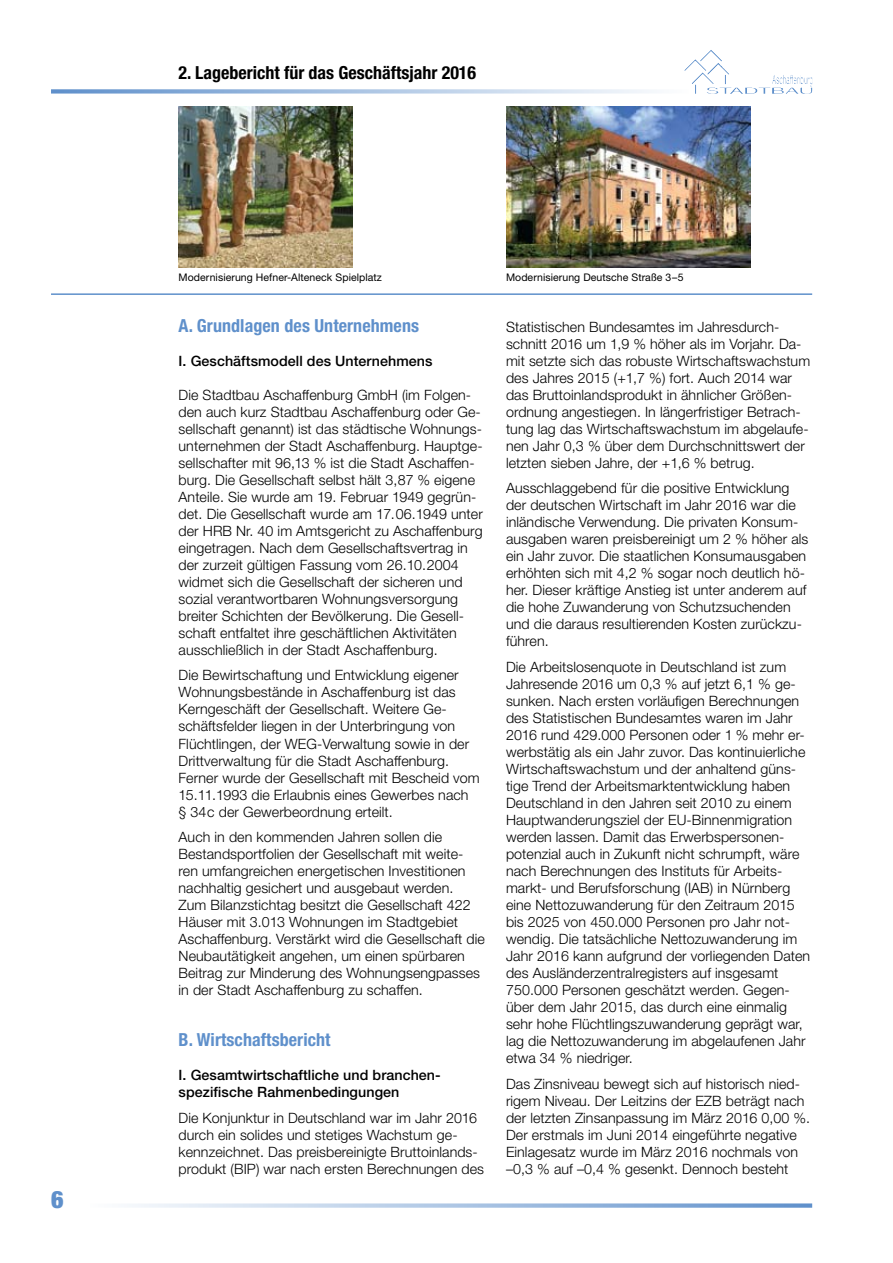
<style>
.page{position:relative;width:893px;height:1263px;background:#fff}
.page>*{position:absolute;margin:0;border:0;box-sizing:border-box;transform-origin:0 0}
.t1{font:900 condensed 24px "Helvetica Neue";color:#5f90cb}
.t2{font:700 condensed 18px "Helvetica Neue";letter-spacing:.005em;color:#5f90cb}
.t3{font:700 condensed 18px "Helvetica Neue";color:#000}
.t4{font:300 14.25px/17px "Helvetica Neue";letter-spacing:.005em;color:#000}
.t5{font:500 14.25px/17px "Helvetica Neue";letter-spacing:.005em;color:#000}
.t6{font:10.5px "Helvetica Neue";letter-spacing:.005em;color:#000}
</style>
<div class="page">
<svg style="left:51px;top:89px;width:603px;height:5px;background:#b6cce6"></svg>
<svg style="left:129px;top:1203px;width:683px;height:5px;background:#b6cce7"></svg>
<hr style="left:51px;top:293px;width:761px;height:2px;background:#5f90cb">
<img style="left:685px;top:50px;width:44px;height:34px">
<img style="left:179px;top:106px;width:174px;height:162px">
<img style="left:506px;top:106px;width:244px;height:162px">
<h1 class="t1" style="left:51px;top:1184px;width:14px">6</h1>
<p class="t3" style="left:179px;top:62px;width:299px">2. Lagebericht für das Geschäftsjahr 2016</p>
<p class="t6" style="left:179px;top:271px;width:205px">Modernisierung Hefner-Alteneck Spielplatz</p>
<p class="t6" style="left:506px;top:271px;width:179px">Modernisierung Deutsche Straße 3–5</p>
<p class="t2" style="left:179px;top:314px;width:242px">A. Grundlagen des Unternehmens</p>
<p class="t5" style="left:179px;top:352px;width:255px">I. Geschäftsmodell des Unternehmens</p>
<p class="t4" style="left:179px;top:386px;width:306px">Die Stadtbau Aschaffenburg GmbH (im Folgen&shy;den auch kurz Stadtbau Aschaffenburg oder Ge&shy;sellschaft genannt) ist das städtische Wohnungs&shy;unternehmen der Stadt Aschaffenburg. Hauptge&shy;sellschafter mit 96,13 % ist die Stadt Aschaffen&shy;burg. Die Gesellschaft selbst hält 3,87 % eigene Anteile. Sie wurde am 19. Februar 1949 gegrün&shy;det. Die Gesellschaft wurde am 17.06.1949 unter der HRB Nr. 40 im Amtsgericht zu Aschaffenburg eingetragen. Nach dem Gesellschaftsvertrag in der zurzeit gültigen Fassung vom 26.10.2004 widmet sich die Gesellschaft der sicheren und sozial verantwortbaren Wohnungsversorgung breiter Schichten der Bevölkerung. Die Gesell&shy;schaft entfaltet ihre geschäftlichen Aktivitäten ausschließlich in der Stadt Aschaffenburg.</p>
<p class="t4" style="left:179px;top:666px;width:303px">Die Bewirtschaftung und Entwicklung eigener Wohnungsbestände in Aschaffenburg ist das Kerngeschäft der Gesellschaft. Weitere Ge&shy;schäftsfelder liegen in der Unterbringung von Flüchtlingen, der WEG-Verwaltung sowie in der Drittverwaltung für die Stadt Aschaffenburg.<br>Ferner wurde der Gesellschaft mit Bescheid vom 15.11.1993 die Erlaubnis eines Gewerbes nach § 34c der Gewerbeordnung erteilt.</p>
<p class="t4" style="left:179px;top:828px;width:308px">Auch in den kommenden Jahren sollen die Bestandsportfolien der Gesellschaft mit weite&shy;ren umfangreichen energetischen Investitionen nachhaltig gesichert und ausgebaut werden.<br>Zum Bilanzstichtag besitzt die Gesellschaft 422<br>Häuser mit 3.013 Wohnungen im Stadtgebiet Aschaffenburg. Verstärkt wird die Gesellschaft die Neubautätigkeit angehen, um einen spürbaren Beitrag zur Minderung des Wohnungsengpasses in der Stadt Aschaffenburg zu schaffen.</p>
<p class="t2" style="left:179px;top:1029px;width:154px">B. Wirtschaftsbericht</p>
<p class="t5" style="left:179px;top:1066px;width:264px">I. Gesamtwirtschaftliche und branchen&shy;spezifische Rahmenbedingungen</p>
<p class="t4" style="left:179px;top:1109px;width:307px">Die Konjunktur in Deutschland war im Jahr 2016 durch ein solides und stetiges Wachstum ge&shy;kennzeichnet. Das preisbereinigte Bruttoinlands&shy;produkt (BIP) war nach ersten Berechnungen des</p>
<p class="t4" style="left:506px;top:318px;width:306px">Statistischen Bundesamtes im Jahresdurch&shy;schnitt 2016 um 1,9 % höher als im Vorjahr. Da&shy;mit setzte sich das robuste Wirtschaftswachstum des Jahres 2015 (+1,7 %) fort. Auch 2014 war das Bruttoinlandsprodukt in ähnlicher Größen&shy;ordnung angestiegen. In längerfristiger Betrach&shy;tung lag das Wirtschaftswachstum im abgelaufe&shy;nen Jahr 0,3 % über dem Durchschnittswert der letzten sieben Jahre, der +1,6 % betrug.</p>
<p class="t4" style="left:506px;top:479px;width:304px">Ausschlaggebend für die positive Entwicklung der deutschen Wirtschaft im Jahr 2016 war die inländische Verwendung. Die privaten Konsum&shy;ausgaben waren preisbereinigt um 2 % höher als ein Jahr zuvor. Die staatlichen Konsumausgaben erhöhten sich mit 4,2 % sogar noch deutlich hö&shy;her. Dieser kräftige Anstieg ist unter anderem auf die hohe Zuwanderung von Schutzsuchenden und die daraus resultierenden Kosten zurückzu&shy;führen.</p>
<p class="t4" style="left:506px;top:658px;width:306px">Die Arbeitslosenquote in Deutschland ist zum Jahresende 2016 um 0,3 % auf jetzt 6,1 % ge&shy;sunken. Nach ersten vorläufigen Berechnungen des Statistischen Bundesamtes waren im Jahr 2016 rund 429.000 Personen oder 1 % mehr er&shy;werbstätig als ein Jahr zuvor. Das kontinuierliche Wirtschaftswachstum und der anhaltend güns&shy;tige Trend der Arbeitsmarktentwicklung haben Deutschland in den Jahren seit 2010 zu einem Hauptwanderungsziel der EU-Binnenmigration werden lassen. Damit das Erwerbspersonen&shy;potenzial auch in Zukunft nicht schrumpft, wäre nach Berechnungen des Instituts für Arbeits&shy;markt- und Berufsforschung (IAB) in Nürnberg eine Nettozuwanderung für den Zeitraum 2015 bis 2025 von 450.000 Personen pro Jahr not&shy;wendig. Die tatsächliche Nettozuwanderung im Jahr 2016 kann aufgrund der vorliegenden Daten des Ausländerzentralregisters auf insgesamt 750.000 Personen geschätzt werden. Gegen&shy;über dem Jahr 2015, das durch eine einmalig sehr hohe Flüchtlingszuwanderung geprägt war, lag die Nettozuwanderung im abgelaufenen Jahr etwa 34 % niedriger.</p>
<p class="t4" style="left:506px;top:1075px;width:306px">Das Zinsniveau bewegt sich auf historisch nied&shy;rigem Niveau. Der Leitzins der EZB beträgt nach der letzten Zinsanpassung im März 2016 0,00 %.<br>Der erstmals im Juni 2014 eingeführte negative Einlagesatz wurde im März 2016 nochmals von –0,3 % auf –0,4 % gesenkt. Dennoch besteht</p>
</div>
